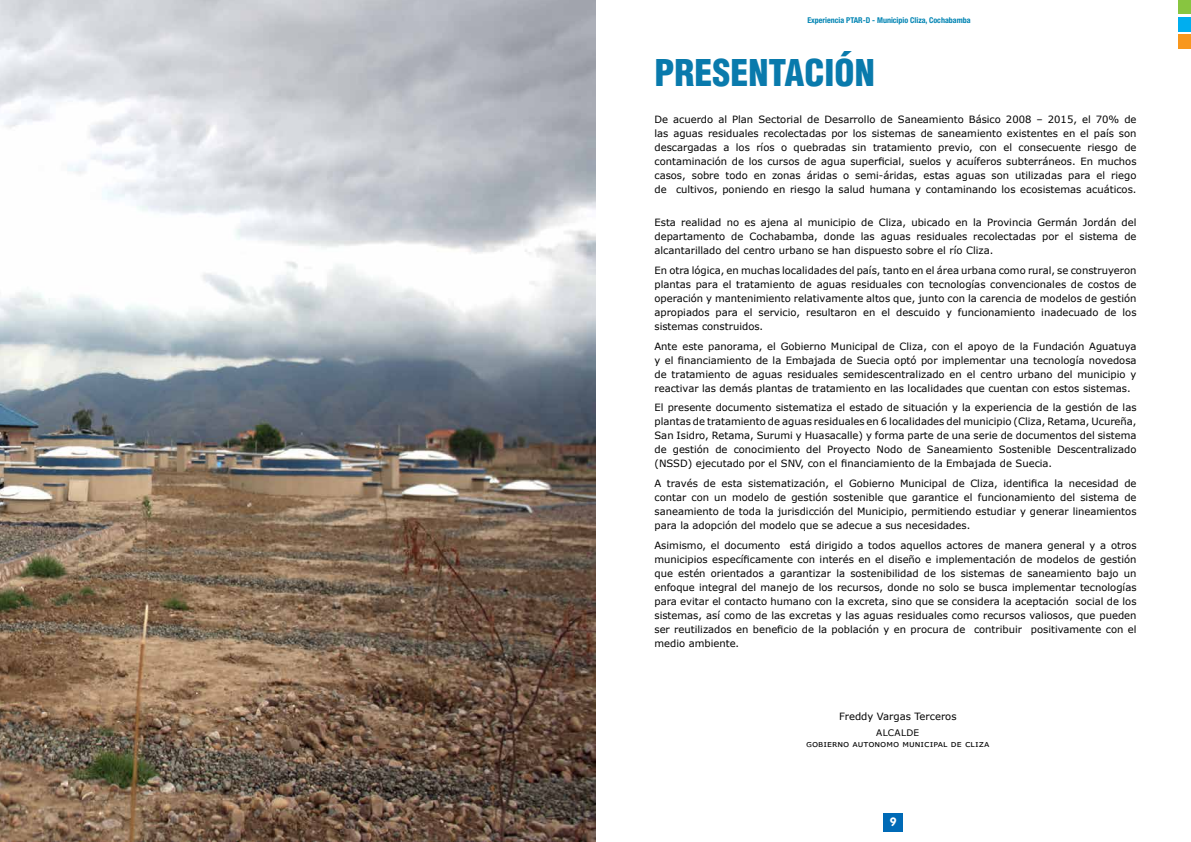
<style>
.page{position:relative;width:1191px;height:842px;background:#fff}
.page>*{position:absolute;margin:0;border:0;box-sizing:border-box;transform-origin:0 0}
.t1{font:900 condensed 36px "Helvetica LT Std";color:#097aac}
.t2{font:700 12px "VAG Rounded Std";color:#fff}
.t3{font:10px/14px "Verdana";color:#000;text-align:justify}
.t4{font:9px/11px "Verdana";color:#000}
.t5{font:700 condensed 8px "Helvetica Neue LT Std";color:#0084b3}
</style>
<div class="page">
<div style="left:883px;top:813px;width:19px;height:18px;background:#006ab6"></div>
<div style="left:1178px;top:0;width:13px;height:14px;background:#88c540"></div>
<div style="left:1178px;top:17px;width:13px;height:14px;background:#00aeef"></div>
<div style="left:1178px;top:34px;width:13px;height:14px;background:#f8971d"></div>
<img style="left:0;top:0;width:595px;height:842px">
<p class="t5" style="left:807px;top:15px;width:165px">Experiencia PTAR-D - Municipio Cliza, Cochabamba</p>
<h1 class="t1" style="left:654px;top:50px;width:222px">PRESENTACIÓN</h1>
<p class="t3" style="left:654px;top:112px;width:483px">De acuerdo al Plan Sectorial de Desarrollo de Saneamiento Básico 2008 – 2015, el 70% de las aguas residuales recolectadas por los sistemas de saneamiento existentes en el país son descargadas a los ríos o quebradas sin tratamiento previo, con el consecuente riesgo de contaminación de los cursos de agua superficial, suelos y acuíferos subterráneos. En muchos casos, sobre todo en zonas áridas o semi-áridas, estas aguas son utilizadas para el riego de cultivos, poniendo en riesgo la salud humana y contaminando los ecosistemas acuáticos.</p>
<p class="t3" style="left:654px;top:216px;width:483px">Esta realidad no es ajena al municipio de Cliza, ubicado en la Provincia Germán Jordán del departamento de Cochabamba, donde las aguas residuales recolectadas por el sistema de alcantarillado del centro urbano se han dispuesto sobre el río Cliza.</p>
<p class="t3" style="left:654px;top:263px;width:483px">En otra lógica, en muchas localidades del país, tanto en el área urbana como rural, se construyeron plantas para el tratamiento de aguas residuales con tecnologías convencionales de costos de operación y mantenimiento relativamente altos que, junto con la carencia de modelos de gestión apropiados para el servicio, resultaron en el descuido y funcionamiento inadecuado de los sistemas construidos.</p>
<p class="t3" style="left:654px;top:339px;width:483px">Ante este panorama, el Gobierno Municipal de Cliza, con el apoyo de la Fundación Aguatuya y el financiamiento de la Embajada de Suecia optó por implementar una tecnología novedosa de tratamiento de aguas residuales semidescentralizado en el centro urbano del municipio y reactivar las demás plantas de tratamiento en las localidades que cuentan con estos sistemas.</p>
<p class="t3" style="left:654px;top:401px;width:483px">El presente documento sistematiza el estado de situación y la experiencia de la gestión de las plantas de tratamiento de aguas residuales en 6 localidades del municipio (Cliza, Retama, Ucureña, San Isidro, Retama, Surumi y Huasacalle) y forma parte de una serie de documentos del sistema de gestión de conocimiento del Proyecto Nodo de Saneamiento Sostenible Descentralizado (NSSD) ejecutado por el SNV, con el financiamiento de la Embajada de Suecia.</p>
<p class="t3" style="left:654px;top:476px;width:483px">A través de esta sistematización, el Gobierno Municipal de Cliza, identifica la necesidad de contar con un modelo de gestión sostenible que garantice el funcionamiento del sistema de saneamiento de toda la jurisdicción del Municipio, permitiendo estudiar y generar lineamientos para la adopción del modelo que se adecue a sus necesidades.</p>
<p class="t3" style="left:654px;top:538px;width:483px">Asimismo, el documento está dirigido a todos aquellos actores de manera general y a otros municipios específicamente con interés en el diseño e implementación de modelos de gestión que estén orientados a garantizar la sostenibilidad de los sistemas de saneamiento bajo un enfoque integral del manejo de los recursos, donde no solo se busca implementar tecnologías para evitar el contacto humano con la excreta, sino que se considera la aceptación social de los sistemas, así como de las excretas y las aguas residuales como recursos valiosos, que pueden ser reutilizados en beneficio de la población y en procura de contribuir positivamente con el medio ambiente.</p>
<p class="t3" style="left:839px;top:709px;width:119px">Freddy Vargas Terceros</p>
<p class="t4" style="left:806px;top:727px;width:185px;text-indent:70px">Alcalde<br>gobierno autonomo municipal de cliza</p>
<p class="t2" style="left:889px;top:814px;width:8px">9</p>
</div>
